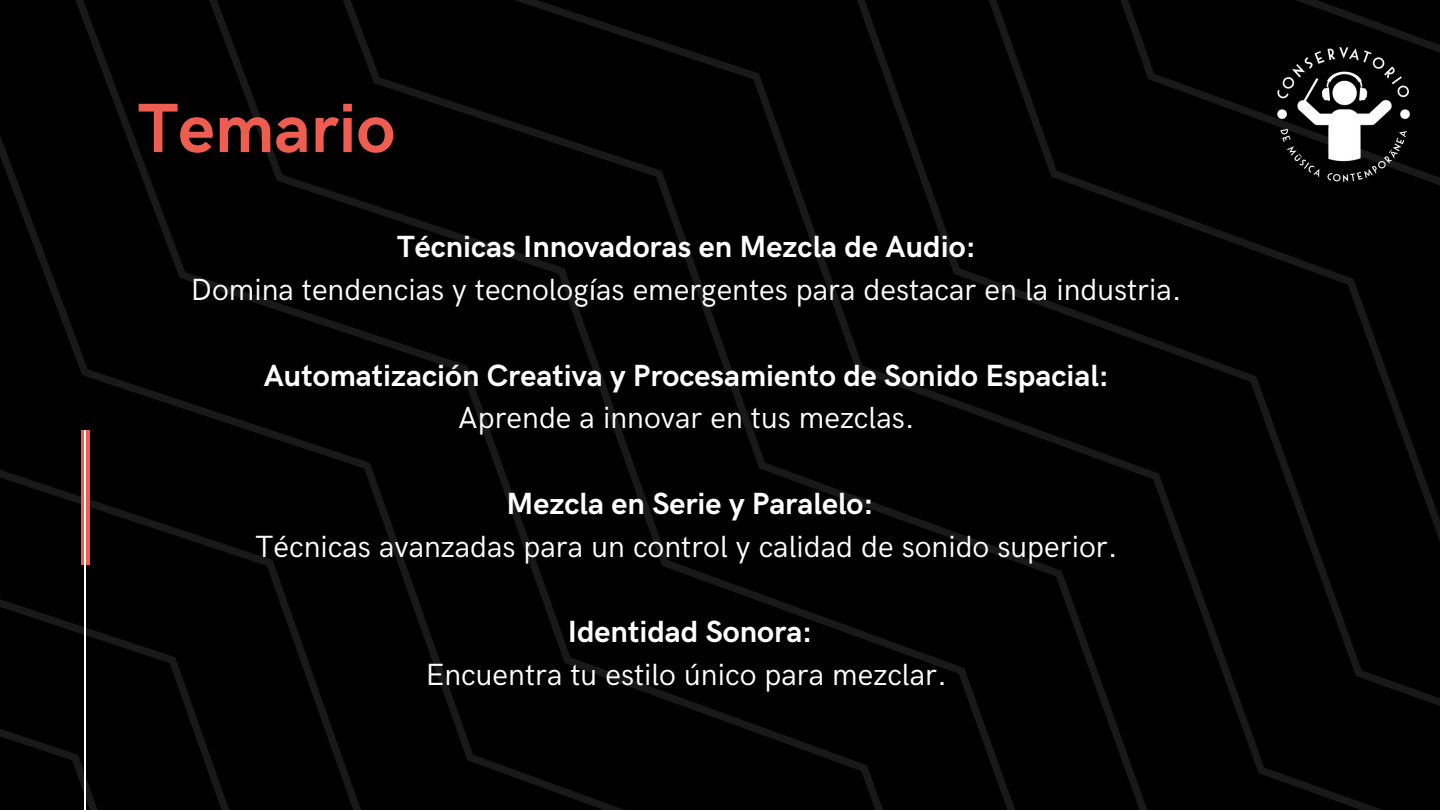
<style>
.page{position:relative;width:1440px;height:810px;background:#fff}
.page>*{position:absolute;margin:0;border:0;box-sizing:border-box;transform-origin:0 0}
.t1{font:700 70px "HK Grotesk";color:#ef5d50}
.t2{font:30.7px "HK Grotesk";color:#fff}
.t3{font:700 30.7px "HK Grotesk";color:#fff}
</style>
<div class="page">
<div style="left:75px;top:0;width:1365px;height:135px;background:#000"></div>
<div style="left:0;top:135px;width:1440px;height:335px;background:#000"></div>
<div style="left:0;top:470px;width:1440px;height:340px;background:#000"></div>
<div style="left:0;top:599px;width:1314px;height:211px;background:#000"></div>
<div style="left:0;top:729px;width:976px;height:81px;background:#000"></div>
<svg style="left:81px;top:430px;width:9px;height:135px"></svg>
<hr style="left:85px;top:430px;width:1px;height:380px;background:#fff">
<img style="left:1273px;top:44px;width:142px;height:141px">
<p class="t1" style="left:138px;top:89px;width:259px">Temario</p>
<p class="t3" style="left:397px;top:230px;width:580px">Técnicas Innovadoras en Mezcla de Audio:</p>
<p class="t2" style="left:191px;top:272px;width:992px">Domina tendencias y tecnologías emergentes para destacar en la industria.</p>
<p class="t3" style="left:264px;top:358px;width:847px">Automatización Creativa y Procesamiento de Sonido Espacial:</p>
<p class="t2" style="left:458px;top:401px;width:458px">Aprende a innovar en tus mezclas.</p>
<p class="t3" style="left:507px;top:486px;width:369px">Mezcla en Serie y Paralelo:</p>
<p class="t2" style="left:255px;top:529px;width:864px">Técnicas avanzadas para un control y calidad de sonido superior.</p>
<p class="t3" style="left:568px;top:614px;width:246px">Identidad Sonora:</p>
<p class="t2" style="left:426px;top:657px;width:523px">Encuentra tu estilo único para mezclar.</p>
</div>
